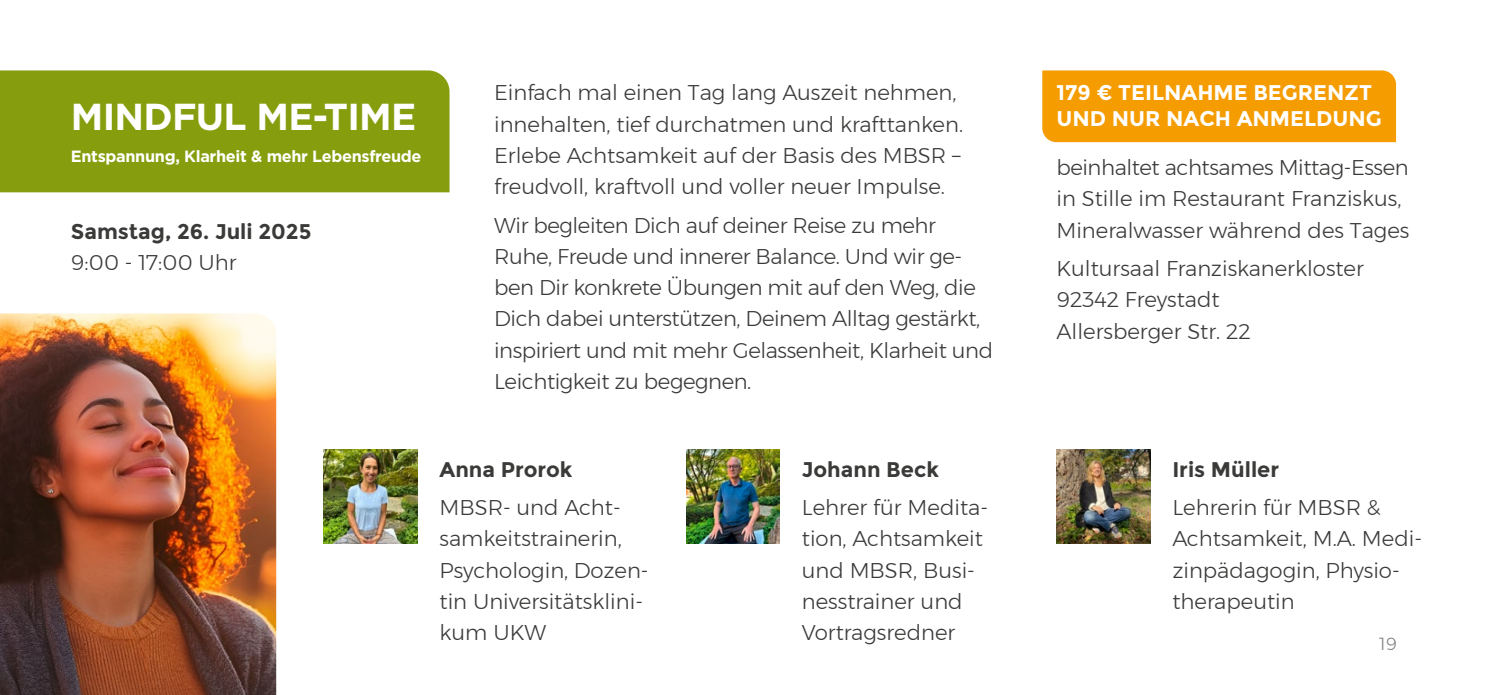
<style>
.page{position:relative;width:1489px;height:695px;background:#fff}
.page>*{position:absolute;margin:0;border:0;box-sizing:border-box;transform-origin:0 0}
.t1{font:700 37.5px "Gotham";letter-spacing:-.02em;color:#fff}
.t2{font:300 21.25px/31.2px "Montserrat";color:#3a3a39}
.t3{font:300 21.25px/31.2px "Montserrat";letter-spacing:-.02em;color:#3a3a39}
.t4{font:700 21.25px "Montserrat";color:#3a3a39}
.t5{font:700 21.25px/26.2px "Montserrat";color:#fff}
.t6{font:300 17.5px "Montserrat";color:#000}
.t7{font:700 16.25px "Gotham";letter-spacing:-.02em;color:#fff}
</style>
<div class="page">
<div style="left:1042px;top:70px;width:353px;height:72px;background:#f59c00"></div>
<img style="left:0;top:313px;width:276px;height:381px">
<div style="left:0;top:70px;width:449px;height:122px;background:#869e0e"></div>
<img style="left:324px;top:449px;width:93px;height:94px">
<img style="left:686px;top:449px;width:93px;height:94px">
<img style="left:1056px;top:449px;width:93px;height:94px">
<h1 class="t1" style="left:71px;top:92px;width:347px">MINDFUL ME-TIME</h1>
<p class="t7" style="left:71px;top:146px;width:352px">Entspannung, Klarheit &amp; mehr Lebensfreude</p>
<p class="t4" style="left:71px;top:219px;width:242px">Samstag, 26. Juli 2025</p>
<p class="t2" style="left:71px;top:247px;width:167px">9:00 - 17:00 Uhr</p>
<p class="t2" style="left:494px;top:77px;width:470px">Einfach mal einen Tag lang Auszeit nehmen, innehalten, tief durchatmen und krafttanken.<br>Erlebe Achtsamkeit auf der Basis des MBSR – freudvoll, kraftvoll und voller neuer Impulse.</p>
<p class="t3" style="left:494px;top:209px;width:500px">Wir begleiten Dich auf deiner Reise zu mehr Ruhe, Freude und innerer Balance. Und wir ge&shy;ben Dir konkrete Übungen mit auf den Weg, die Dich dabei unterstützen, Deinem Alltag gestärkt, inspiriert und mit mehr Gelassenheit, Klarheit und Leichtigkeit zu begegnen.</p>
<p class="t4" style="left:439px;top:456px;width:134px">Anna Prorok</p>
<p class="t2" style="left:439px;top:491px;width:211px">MBSR- und Acht&shy;samkeitstrainerin,<br>Psychologin, Dozen&shy;tin Universitätsklini&shy;kum UKW</p>
<p class="t4" style="left:801px;top:456px;width:139px">Johann Beck</p>
<p class="t2" style="left:801px;top:491px;width:188px">Lehrer für Medita&shy;tion, Achtsamkeit und MBSR, Busi&shy;nesstrainer und<br>Vortragsredner</p>
<p class="t5" style="left:1056px;top:79px;width:327px">179 € TEILNAHME BEGRENZT<br>UND NUR NACH ANMELDUNG</p>
<p class="t2" style="left:1056px;top:152px;width:354px">beinhaltet achtsames Mittag-Essen in Stille im Restaurant Franziskus,<br>Mineralwasser während des Tages</p>
<p class="t2" style="left:1056px;top:252px;width:309px">Kultursaal Franziskanerkloster<br>92342 Freystadt<br>Allersberger Str. 22</p>
<p class="t4" style="left:1172px;top:456px;width:108px">Iris Müller</p>
<p class="t2" style="left:1172px;top:491px;width:251px">Lehrerin für MBSR &amp;<br>Achtsamkeit, M.A. Medi&shy;zinpädagogin, Physio&shy;therapeutin</p>
<p class="t6" style="left:1379px;top:630px;width:19px">19</p>
</div>
